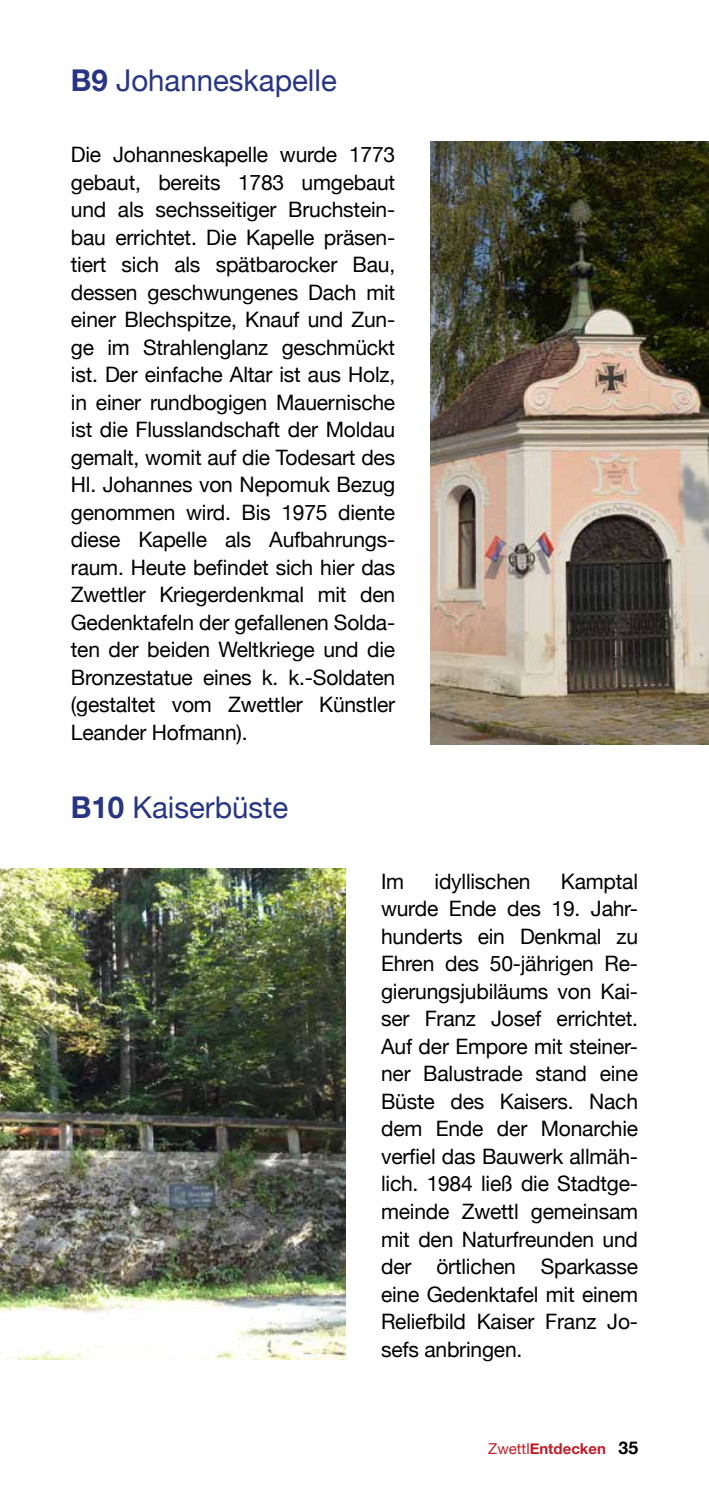
<style>
.page{position:relative;width:709px;height:1489px;background:#fff}
.page>*{position:absolute;margin:0;border:0;box-sizing:border-box;transform-origin:0 0}
.t1{font:30px "Helvetica Neue";color:#283583}
.t2{font:21.25px/27.5px "Helvetica Neue";letter-spacing:-.01em;color:#000;text-align:justify}
.t3{font:700 15px "Helvetica Neue";color:#be1d28}
.s1{font-weight:700}
.s2{font-weight:400}
.s3{font-size:17.5px;color:#000}
</style>
<div class="page">
<img style="left:431px;top:142px;width:278px;height:602px">
<img style="left:0;top:868px;width:345px;height:491px">
<h1 class="t1" style="left:71px;top:59px;width:267px"><span class="s1">B9</span> Johanneskapelle</h1>
<p class="t2" style="left:71px;top:142px;width:326px">Die Johanneskapelle wurde 1773 gebaut, bereits 1783 umgebaut und als sechsseitiger Bruchstein&shy;bau errichtet. Die Kapelle präsen&shy;tiert sich als spätbarocker Bau, dessen geschwungenes Dach mit einer Blechspitze, Knauf und Zun&shy;ge im Strahlenglanz geschmückt ist. Der einfache Altar ist aus Holz, in einer rundbogigen Mauernische ist die Flusslandschaft der Moldau gemalt, womit auf die Todesart des Hl. Johannes von Nepomuk Bezug genommen wird. Bis 1975 diente diese Kapelle als Aufbahrungs&shy;raum. Heute befindet sich hier das Zwettler Kriegerdenkmal mit den Gedenktafeln der gefallenen Solda&shy;ten der beiden Weltkriege und die Bronzestatue eines k. k.-Soldaten (gestaltet vom Zwettler Künstler Leander Hofmann).</p>
<h1 class="t1" style="left:71px;top:785px;width:219px"><span class="s1">B10</span> Kaiserbüste</h1>
<p class="t2" style="left:381px;top:868px;width:258px;text-indent:180px">Kamptal wurde Ende des 19. Jahr&shy;hunderts ein Denkmal zu Ehren des 50-jährigen Re&shy;gierungsjubiläums von Kai&shy;ser Franz Josef errichtet.<br>Auf der Empore mit steiner&shy;ner Balustrade stand eine Büste des Kaisers. Nach dem Ende der Monarchie verfiel das Bauwerk allmäh&shy;lich. 1984 ließ die Stadtge&shy;meinde Zwettl gemeinsam mit den Naturfreunden und der örtlichen Sparkasse eine Gedenktafel mit einem Reliefbild Kaiser Franz Jo&shy;sefs anbringen.</p>
<p class="t2" style="left:381px;top:868px;width:25px">Im</p>
<p class="t2" style="left:434px;top:868px;width:98px">idyllischen</p>
<p class="t3" style="left:488px;top:1436px;width:151px"><span class="s2">Zwettl</span>Entdecken <span class="s3">35</span></p>
</div>
